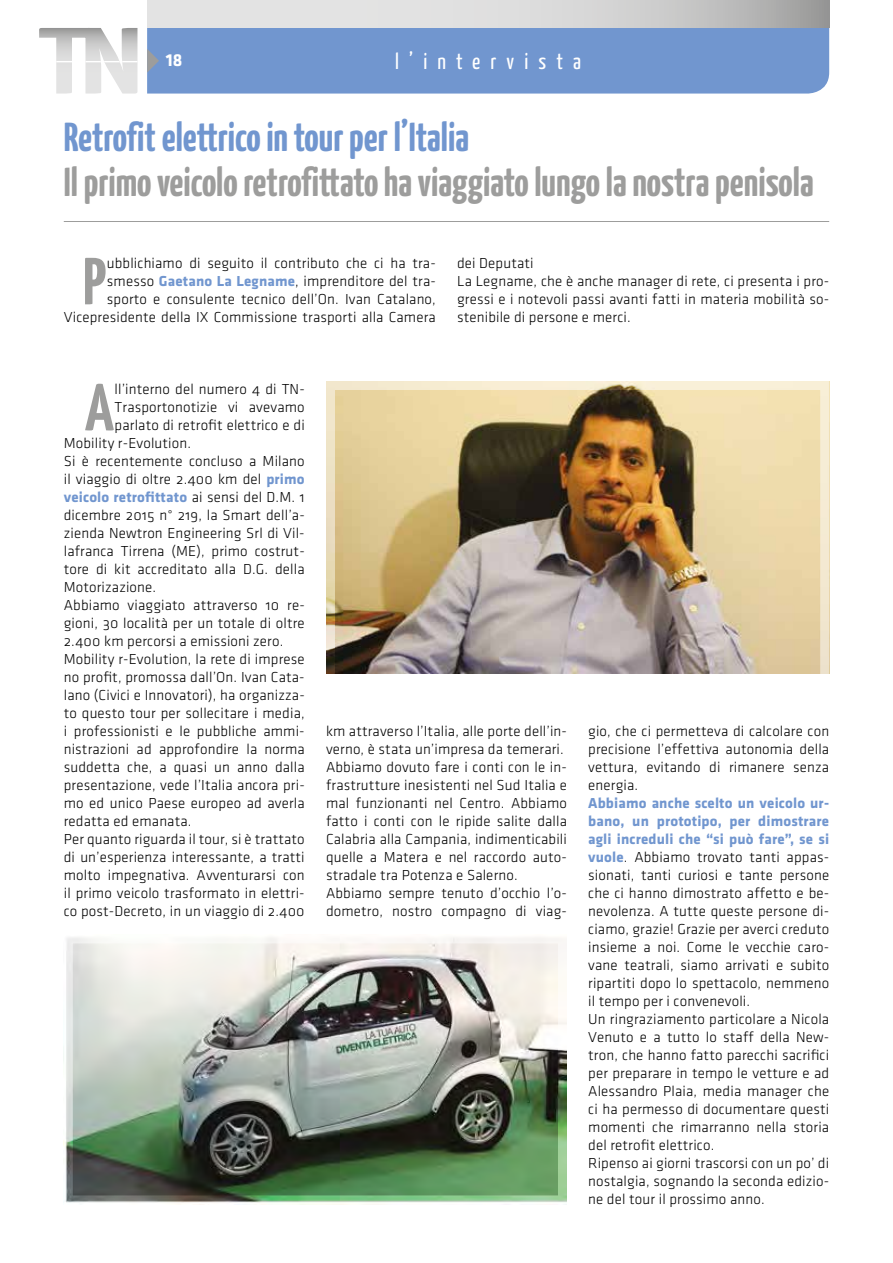
<style>
.page{position:relative;width:893px;height:1263px;background:#fff}
.page>*{position:absolute;margin:0;border:0;box-sizing:border-box;transform-origin:0 0}
.t1{font:700 66.45px "Yanone Kaffeesatz";color:#9d9d9c}
.t2{font:700 40.5px "Yanone Kaffeesatz";color:#9d9d9c}
.t3{font:700 40.5px "Yanone Kaffeesatz";color:#7196cf}
.t4{font:22.5px "Yanone Kaffeesatz";letter-spacing:.45em;color:#fff}
.t5{font:700 18px "Klavika";color:#fff}
.t6{font:15px/18px "Klavika Light OSF";letter-spacing:.01em;color:#000}
.t7{font:700 15px/18px "Klavika";letter-spacing:.01em;color:#7196cf;text-align:justify}
.s1{font-family:"Klavika";font-weight:700;color:#7196cf}
.s2{font-family:"Klavika Light OSF";font-weight:400;color:#000}
</style>
<div class="page">
<hr style="left:64px;top:221px;width:765px;height:1px;background:#9d9d9c">
<img style="left:336px;top:391px;width:483px;height:282px">
<div style="left:326px;top:381px;width:503px;height:319px;border:9px solid #fff"></div>
<img style="left:74px;top:944px;width:483px;height:250px">
<div style="left:64px;top:934px;width:503px;height:270px;border:9px solid #fff"></div>
<div style="left:147px;top:28px;width:682px;height:66px;background:#7196cf"></div>
<svg style="left:147px;top:0;width:682px;height:28px;background:#d4d4d4"></svg>
<svg style="left:39px;top:28px;width:98px;height:33px"></svg>
<svg style="left:56px;top:62px;width:81px;height:32px;fill:#e3e3e3"></svg>
<p class="t5" style="left:166px;top:50px;width:18px">18</p>
<h3 class="t4" style="left:395px;top:47px;width:187px">l’intervista</h3>
<h2 class="t3" style="left:64px;top:112px;width:407px">Retrofit elettrico in tour per l’Italia</h2>
<h2 class="t2" style="left:64px;top:157px;width:751px">Il primo veicolo retrofittato ha viaggiato lungo la nostra penisola</h2>
<h1 class="t1" style="left:83px;top:241px;width:25px">P</h1>
<p class="t6" style="left:64px;top:254px;width:374px;text-align:right">ubblichiamo di seguito il contributo che ci ha tra&shy;smesso <span class="s1">Gaetano La Legname</span>, imprenditore del tra&shy;sporto e consulente tecnico dell’On. Ivan Catalano, Vicepresidente della IX Commissione trasporti alla Camera</p>
<p class="t6" style="left:457px;top:254px;width:374px">dei Deputati<br>La Legname, che è anche manager di rete, ci presenta i pro&shy;gressi e i notevoli passi avanti fatti in materia mobilità so&shy;stenibile di persone e merci.</p>
<h1 class="t1" style="left:85px;top:367px;width:31px">A</h1>
<p class="t6" style="left:115px;top:380px;width:192px">ll’interno del numero 4 di TN-</p>
<p class="t6" style="left:115px;top:398px;width:192px">Trasportonotizie vi avevamo</p>
<p class="t6" style="left:115px;top:416px;width:192px">parlato di retrofit elettrico e di</p>
<p class="t6" style="left:64px;top:434px;width:129px">Mobility r-Evolution.</p>
<p class="t6" style="left:64px;top:452px;width:242px">Si è recentemente concluso a Milano</p>
<p class="t6" style="left:64px;top:470px;width:242px">il viaggio di oltre 2.400 km del <span class="s1">primo</span></p>
<p class="t7" style="left:64px;top:489px;width:242px">veicolo retrofittato <span class="s2">ai sensi del D.M. 1</span></p>
<p class="t6" style="left:64px;top:506px;width:242px">dicembre 2015 n° 219, la Smart dell’a&shy;zienda Newtron Engineering Srl di Vil&shy;lafranca Tirrena (ME), primo costrut&shy;tore di kit accreditato alla D.G. della Motorizazione.<br>Abbiamo viaggiato attraverso 10 re&shy;gioni, 30 località per un totale di oltre 2.400 km percorsi a emissioni zero.<br>Mobility r-Evolution, la rete di imprese no profit, promossa dall’On. Ivan Cata&shy;lano (Civici e Innovatori), ha organizza&shy;to questo tour per sollecitare i media, i professionisti e le pubbliche ammi&shy;nistrazioni ad approfondire la norma suddetta che, a quasi un anno dalla presentazione, vede l’Italia ancora pri&shy;mo ed unico Paese europeo ad averla redatta ed emanata.<br>Per quanto riguarda il tour, si è trattato di un’esperienza interessante, a tratti molto impegnativa. Avventurarsi con il primo veicolo trasformato in elettri&shy;co post-Decreto, in un viaggio di 2.400</p>
<p class="t6" style="left:326px;top:722px;width:242px">km attraverso l’Italia, alle porte dell’in&shy;verno, è stata un’impresa da temerari.<br>Abbiamo dovuto fare i conti con le in&shy;frastrutture inesistenti nel Sud Italia e mal funzionanti nel Centro. Abbiamo fatto i conti con le ripide salite dalla Calabria alla Campania, indimenticabili quelle a Matera e nel raccordo auto&shy;stradale tra Potenza e Salerno.<br>Abbiamo sempre tenuto d’occhio l’o&shy;dometro, nostro compagno di viag-</p>
<p class="t6" style="left:588px;top:722px;width:242px;text-align:justify">gio, che ci permetteva di calcolare con precisione l’effettiva autonomia della vettura, evitando di rimanere senza energia.</p>
<p class="t7" style="left:588px;top:795px;width:242px">Abbiamo anche scelto un veicolo ur&shy;bano, un prototipo, per dimostrare agli increduli che “si può fare”, se si</p>
<p class="t6" style="left:588px;top:848px;width:242px"><span class="s1">vuole</span>. Abbiamo trovato tanti appas&shy;sionati, tanti curiosi e tante persone che ci hanno dimostrato affetto e be&shy;nevolenza. A tutte queste persone di&shy;ciamo, grazie! Grazie per averci creduto insieme a noi. Come le vecchie caro&shy;vane teatrali, siamo arrivati e subito ripartiti dopo lo spettacolo, nemmeno il tempo per i convenevoli.<br>Un ringraziamento particolare a Nicola Venuto e a tutto lo staff della New&shy;tron, che hanno fatto parecchi sacrifici per preparare in tempo le vetture e ad Alessandro Plaia, media manager che ci ha permesso di documentare questi momenti che rimarranno nella storia del retrofit elettrico.<br>Ripenso ai giorni trascorsi con un po’ di nostalgia, sognando la seconda edizio&shy;ne del tour il prossimo anno.</p>
</div>
